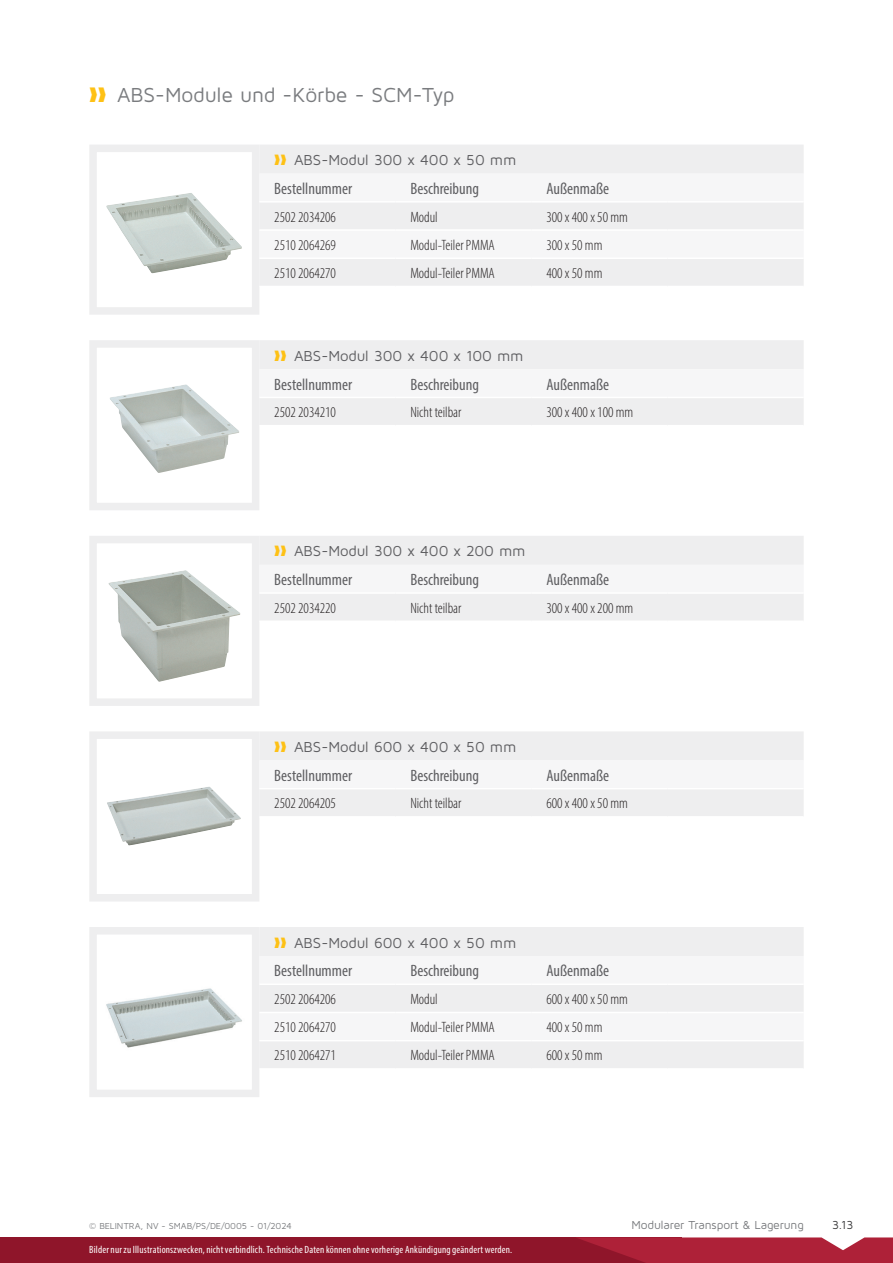
<style>
.page{position:relative;width:893px;height:1263px;background:#fff}
.page>*{position:absolute;margin:0;border:0;box-sizing:border-box;transform-origin:0 0}
.t1{font:21px "Maven Pro";letter-spacing:-.015em;color:#7a7c7f}
.table__header_2_NL{font:condensed 16.5px "Myriad Pro";color:#5f5f62}
.table__body_NL{font:300 condensed 15px "Myriad Pro";color:#231f20}
.t2{font:15px "Maven Pro";letter-spacing:-.01em;color:#5f5f62}
.t3{font:12px "Maven Pro";letter-spacing:-.01em;color:#7a7c7f}
.t4{font:12px "Maven Pro";color:#3c3c3d}
.t5{font:condensed 10.5px "Myriad Pro";letter-spacing:.015em;color:#fff}
.Paragraph_Style_2{font:9px "Maven Pro";letter-spacing:-.005em;color:#7a7c7f}
.s1{color:#fec115}
</style>
<div class="page">
<img style="left:106px;top:193px;width:136px;height:80px">
<div style="left:89px;top:145px;width:170px;height:170px;border:8px solid #eeeeef"></div>
<img style="left:110px;top:384px;width:129px;height:89px">
<div style="left:89px;top:340px;width:170px;height:170px;border:8px solid #eeeeef"></div>
<img style="left:108px;top:570px;width:132px;height:112px">
<div style="left:89px;top:536px;width:170px;height:170px;border:8px solid #eeeeef"></div>
<img style="left:107px;top:787px;width:134px;height:58px">
<div style="left:89px;top:731px;width:170px;height:170px;border:8px solid #eeeeef"></div>
<img style="left:106px;top:988px;width:136px;height:60px">
<div style="left:89px;top:927px;width:170px;height:170px;border:8px solid #eeeeef"></div>
<div style="left:0;top:1237px;width:682px;height:26px;background:#8f152a"></div>
<svg style="left:576px;top:1237px;width:317px;height:26px"></svg>
<div style="left:259px;top:145px;width:545px;height:141px;background:#eeeeef"></div>
<div style="left:259px;top:174px;width:545px;height:83px;background:#f6f6f7"></div>
<hr style="left:395px;top:229px;width:136px;height:2px;background:#fff">
<hr style="left:395px;top:257px;width:136px;height:2px;background:#fff">
<hr style="left:259px;top:201px;width:136px;height:2px;background:#fff">
<hr style="left:395px;top:201px;width:136px;height:2px;background:#fff">
<hr style="left:531px;top:201px;width:137px;height:2px;background:#fff">
<hr style="left:668px;top:201px;width:136px;height:2px;background:#fff">
<hr style="left:259px;top:229px;width:136px;height:2px;background:#fff">
<hr style="left:531px;top:229px;width:137px;height:2px;background:#fff">
<hr style="left:668px;top:229px;width:136px;height:2px;background:#fff">
<hr style="left:259px;top:257px;width:136px;height:2px;background:#fff">
<hr style="left:531px;top:257px;width:137px;height:2px;background:#fff">
<hr style="left:668px;top:257px;width:136px;height:2px;background:#fff">
<div style="left:259px;top:340px;width:545px;height:85px;background:#eeeeef"></div>
<div style="left:259px;top:369px;width:545px;height:28px;background:#f6f6f7"></div>
<hr style="left:259px;top:397px;width:136px;height:1px;background:#fff">
<hr style="left:395px;top:397px;width:136px;height:1px;background:#fff">
<hr style="left:531px;top:397px;width:137px;height:1px;background:#fff">
<hr style="left:668px;top:397px;width:136px;height:1px;background:#fff">
<div style="left:259px;top:536px;width:545px;height:84px;background:#eeeeef"></div>
<div style="left:259px;top:565px;width:545px;height:27px;background:#f6f6f7"></div>
<hr style="left:259px;top:592px;width:136px;height:2px;background:#fff">
<hr style="left:395px;top:592px;width:136px;height:2px;background:#fff">
<hr style="left:531px;top:592px;width:137px;height:2px;background:#fff">
<hr style="left:668px;top:592px;width:136px;height:2px;background:#fff">
<div style="left:259px;top:732px;width:545px;height:84px;background:#eeeeef"></div>
<div style="left:259px;top:760px;width:545px;height:28px;background:#f6f6f7"></div>
<hr style="left:259px;top:788px;width:136px;height:1px;background:#fff">
<hr style="left:395px;top:788px;width:136px;height:1px;background:#fff">
<hr style="left:531px;top:788px;width:137px;height:1px;background:#fff">
<hr style="left:668px;top:788px;width:136px;height:1px;background:#fff">
<div style="left:259px;top:927px;width:545px;height:141px;background:#eeeeef"></div>
<div style="left:259px;top:956px;width:545px;height:84px;background:#f6f6f7"></div>
<hr style="left:395px;top:1012px;width:136px;height:1px;background:#fff">
<hr style="left:395px;top:1040px;width:136px;height:1px;background:#fff">
<hr style="left:668px;top:983px;width:136px;height:2px;background:#fff">
<hr style="left:668px;top:1012px;width:136px;height:1px;background:#fff">
<hr style="left:668px;top:1040px;width:136px;height:1px;background:#fff">
<hr style="left:259px;top:983px;width:136px;height:2px;background:#fff">
<hr style="left:395px;top:983px;width:136px;height:2px;background:#fff">
<hr style="left:531px;top:983px;width:137px;height:2px;background:#fff">
<hr style="left:259px;top:1012px;width:136px;height:1px;background:#fff">
<hr style="left:531px;top:1012px;width:137px;height:1px;background:#fff">
<hr style="left:259px;top:1040px;width:136px;height:1px;background:#fff">
<hr style="left:531px;top:1040px;width:137px;height:1px;background:#fff">
<p class="t1" style="left:89px;top:82px;width:367px"><span class="s1">❱❱</span> ABS-Module und -Körbe - SCM-Typ</p>
<p class="t2" style="left:274px;top:151px;width:244px"><span class="s1">❱❱</span> ABS-Modul 300 x 400 x 50 mm</p>
<p class="table__header_2_NL" style="left:274px;top:178px;width:79px">Bestellnummer</p>
<p class="table__header_2_NL" style="left:410px;top:178px;width:70px">Beschreibung</p>
<p class="table__header_2_NL" style="left:546px;top:178px;width:64px">Außenmaße</p>
<p class="table__body_NL" style="left:274px;top:208px;width:63px">2502 2034206</p>
<p class="table__body_NL" style="left:410px;top:208px;width:29px">Modul</p>
<p class="table__body_NL" style="left:546px;top:208px;width:83px">300 x 400 x 50 mm</p>
<p class="table__body_NL" style="left:274px;top:236px;width:63px">2510 2064269</p>
<p class="table__body_NL" style="left:410px;top:236px;width:86px">Modul-Teiler PMMA</p>
<p class="table__body_NL" style="left:546px;top:236px;width:58px">300 x 50 mm</p>
<p class="table__body_NL" style="left:274px;top:264px;width:63px">2510 2064270</p>
<p class="table__body_NL" style="left:410px;top:264px;width:86px">Modul-Teiler PMMA</p>
<p class="table__body_NL" style="left:546px;top:264px;width:58px">400 x 50 mm</p>
<p class="t2" style="left:274px;top:346px;width:251px"><span class="s1">❱❱</span> ABS-Modul 300 x 400 x 100 mm</p>
<p class="table__header_2_NL" style="left:274px;top:374px;width:79px">Bestellnummer</p>
<p class="table__header_2_NL" style="left:410px;top:374px;width:70px">Beschreibung</p>
<p class="table__header_2_NL" style="left:546px;top:374px;width:64px">Außenmaße</p>
<p class="table__body_NL" style="left:274px;top:403px;width:63px">2502 2034210</p>
<p class="table__body_NL" style="left:410px;top:403px;width:53px">Nicht teilbar</p>
<p class="table__body_NL" style="left:546px;top:403px;width:88px">300 x 400 x 100 mm</p>
<p class="t2" style="left:274px;top:542px;width:253px"><span class="s1">❱❱</span> ABS-Modul 300 x 400 x 200 mm</p>
<p class="table__header_2_NL" style="left:274px;top:570px;width:79px">Bestellnummer</p>
<p class="table__header_2_NL" style="left:410px;top:570px;width:70px">Beschreibung</p>
<p class="table__header_2_NL" style="left:546px;top:570px;width:64px">Außenmaße</p>
<p class="table__body_NL" style="left:274px;top:599px;width:63px">2502 2034220</p>
<p class="table__body_NL" style="left:410px;top:599px;width:53px">Nicht teilbar</p>
<p class="table__body_NL" style="left:546px;top:599px;width:88px">300 x 400 x 200 mm</p>
<p class="t2" style="left:274px;top:737px;width:244px"><span class="s1">❱❱</span> ABS-Modul 600 x 400 x 50 mm</p>
<p class="table__header_2_NL" style="left:274px;top:765px;width:79px">Bestellnummer</p>
<p class="table__header_2_NL" style="left:410px;top:765px;width:70px">Beschreibung</p>
<p class="table__header_2_NL" style="left:546px;top:765px;width:64px">Außenmaße</p>
<p class="table__body_NL" style="left:274px;top:794px;width:63px">2502 2064205</p>
<p class="table__body_NL" style="left:410px;top:794px;width:53px">Nicht teilbar</p>
<p class="table__body_NL" style="left:546px;top:794px;width:83px">600 x 400 x 50 mm</p>
<p class="t2" style="left:274px;top:933px;width:244px"><span class="s1">❱❱</span> ABS-Modul 600 x 400 x 50 mm</p>
<p class="table__header_2_NL" style="left:274px;top:961px;width:79px">Bestellnummer</p>
<p class="table__header_2_NL" style="left:410px;top:961px;width:70px">Beschreibung</p>
<p class="table__header_2_NL" style="left:546px;top:961px;width:64px">Außenmaße</p>
<p class="table__body_NL" style="left:274px;top:990px;width:63px">2502 2064206</p>
<p class="table__body_NL" style="left:410px;top:990px;width:29px">Modul</p>
<p class="table__body_NL" style="left:546px;top:990px;width:83px">600 x 400 x 50 mm</p>
<p class="table__body_NL" style="left:274px;top:1018px;width:63px">2510 2064270</p>
<p class="table__body_NL" style="left:410px;top:1018px;width:86px">Modul-Teiler PMMA</p>
<p class="table__body_NL" style="left:546px;top:1018px;width:58px">400 x 50 mm</p>
<p class="table__body_NL" style="left:274px;top:1046px;width:63px">2510 2064271</p>
<p class="table__body_NL" style="left:410px;top:1046px;width:86px">Modul-Teiler PMMA</p>
<p class="table__body_NL" style="left:546px;top:1046px;width:58px">600 x 50 mm</p>
<p class="Paragraph_Style_2" style="left:89px;top:1220px;width:204px">© BELINTRA, NV - SMAB/PS/DE/0005 - 01/2024</p>
<p class="t5" style="left:89px;top:1244px;width:424px">Bilder nur zu Illustrationszwecken, nicht verbindlich. Technische Daten können ohne vorherige Ankündigung geändert werden.</p>
<p class="t3" style="left:631px;top:1217px;width:174px">Modularer Transport &amp; Lagerung</p>
<p class="t4" style="left:832px;top:1217px;width:23px">3.13</p>
</div>
